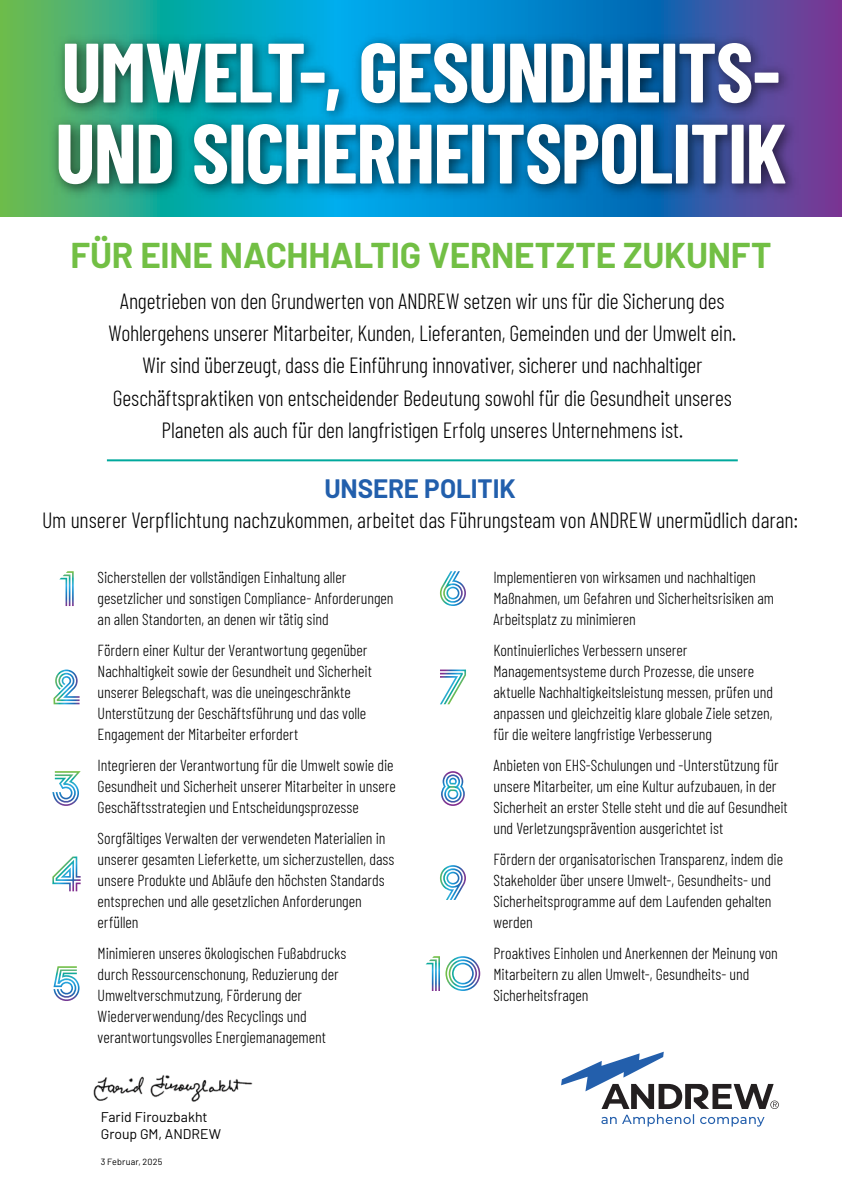
<style>
.page{position:relative;width:842px;height:1191px;background:#fff}
.page>*{position:absolute;margin:0;border:0;box-sizing:border-box;transform-origin:0 0}
.t1{font:700 84px/81px "Barlow Condensed";letter-spacing:-.02em;color:#fff}
.t2{font:700 35px "Barlow";letter-spacing:-.005em;color:#72bf44}
.t3{font:700 26px "Barlow";letter-spacing:-.005em;color:#225fac}
.t4{font:300 22px/32.3px "Barlow Condensed";letter-spacing:-.01em;color:#010101;text-align:center}
.t5{font:300 16px/21px "Barlow Condensed";color:#010101}
.t6{font:14px/17px "Barlow";color:#010101}
.t7{font:9px "Barlow";letter-spacing:.015em;color:#010101}
</style>
<div class="page">
<svg style="left:0;top:0;width:842px;height:216px"></svg>
<svg style="left:561px;top:1051px;width:218px;height:75px"></svg>
<img style="left:41px;top:17px;width:766px;height:200px">
<hr style="left:107px;top:459px;width:631px;height:2px;background:#00a99d">
<svg style="left:59px;top:571px;width:15px;height:35px"></svg>
<svg style="left:440px;top:571px;width:26px;height:35px"></svg>
<svg style="left:53px;top:669px;width:27px;height:35px"></svg>
<svg style="left:440px;top:669px;width:26px;height:35px"></svg>
<svg style="left:52px;top:771px;width:29px;height:35px"></svg>
<svg style="left:441px;top:771px;width:24px;height:35px"></svg>
<svg style="left:440px;top:865px;width:26px;height:35px"></svg>
<svg style="left:52px;top:856px;width:29px;height:35px"></svg>
<svg style="left:53px;top:966px;width:27px;height:35px"></svg>
<svg style="left:426px;top:956px;width:54px;height:35px"></svg>
<img style="left:93px;top:1075px;width:160px;height:27px">
<h1 class="t1" style="left:55px;top:27px;width:733px">UMWELT-, GESUNDHEITS-<br>UND SICHERHEITSPOLITIK</h1>
<h2 class="t2" style="left:70px;top:230px;width:702px">FÜR EINE NACHHALTIG VERNETZTE ZUKUNFT</h2>
<p class="t4" style="left:109px;top:283px;width:629px">Angetrieben von den Grundwerten von ANDREW setzen wir uns für die Sicherung des Wohlergehens unserer Mitarbeiter, Kunden, Lieferanten, Gemeinden und der Umwelt ein.<br>Wir sind überzeugt, dass die Einführung innovativer, sicherer und nachhaltiger Geschäftspraktiken von entscheidender Bedeutung sowohl für die Gesundheit unseres Planeten als auch für den langfristigen Erfolg unseres Unternehmens ist.</p>
<h3 class="t3" style="left:324px;top:469px;width:193px">UNSERE POLITIK</h3>
<h3 class="t4" style="left:42px;top:502px;width:757px">Um unserer Verpflichtung nachzukommen, arbeitet das Führungsteam von ANDREW unermüdlich daran:</h3>
<p class="t5" style="left:98px;top:565px;width:297px">Sicherstellen der vollständigen Einhaltung aller gesetzlicher und sonstigen Compliance- Anforderungen an allen Standorten, an denen wir tätig sind</p>
<p class="t5" style="left:98px;top:638px;width:276px">Fördern einer Kultur der Verantwortung gegenüber Nachhaltigkeit sowie der Gesundheit und Sicherheit unserer Belegschaft, was die uneingeschränkte Unterstützung der Geschäftsführung und das volle Engagement der Mitarbeiter erfordert</p>
<p class="t5" style="left:98px;top:753px;width:300px">Integrieren der Verantwortung für die Umwelt sowie die<br>Gesundheit und Sicherheit unserer Mitarbeiter in unsere<br>Geschäftsstrategien und Entscheidungsprozesse</p>
<p class="t5" style="left:98px;top:826px;width:298px">Sorgfältiges Verwalten der verwendeten Materialien in unserer gesamten Lieferkette, um sicherzustellen, dass unsere Produkte und Abläufe den höchsten Standards entsprechen und alle gesetzlichen Anforderungen erfüllen</p>
<p class="t5" style="left:98px;top:941px;width:250px">Minimieren unseres ökologischen Fußabdrucks durch Ressourcenschonung, Reduzierung der Umweltverschmutzung, Förderung der Wiederverwendung/des Recyclings und verantwortungsvolles Energiemanagement</p>
<p class="t6" style="left:101px;top:1107px;width:122px">Farid Firouzbakht<br>Group GM, ANDREW</p>
<p class="t7" style="left:101px;top:1155px;width:63px">3 Februar, 2025</p>
<p class="t5" style="left:493px;top:565px;width:282px">Implementieren von wirksamen und nachhaltigen<br>Maßnahmen, um Gefahren und Sicherheitsrisiken am<br>Arbeitsplatz zu minimieren</p>
<p class="t5" style="left:493px;top:638px;width:281px">Kontinuierliches Verbessern unserer Managementsysteme durch Prozesse, die unsere aktuelle Nachhaltigkeitsleistung messen, prüfen und anpassen und gleichzeitig klare globale Ziele setzen, für die weitere langfristige Verbesserung</p>
<p class="t5" style="left:493px;top:753px;width:296px">Anbieten von EHS-Schulungen und -Unterstützung für unsere Mitarbeiter, um eine Kultur aufzubauen, in der Sicherheit an erster Stelle steht und die auf Gesundheit und Verletzungsprävention ausgerichtet ist</p>
<p class="t5" style="left:493px;top:847px;width:291px">Fördern der organisatorischen Transparenz, indem die Stakeholder über unsere Umwelt-, Gesundheits- und Sicherheitsprogramme auf dem Laufenden gehalten werden</p>
<p class="t5" style="left:493px;top:941px;width:286px">Proaktives Einholen und Anerkennen der Meinung von<br>Mitarbeitern zu allen Umwelt-, Gesundheits- und<br>Sicherheitsfragen</p>
</div>
